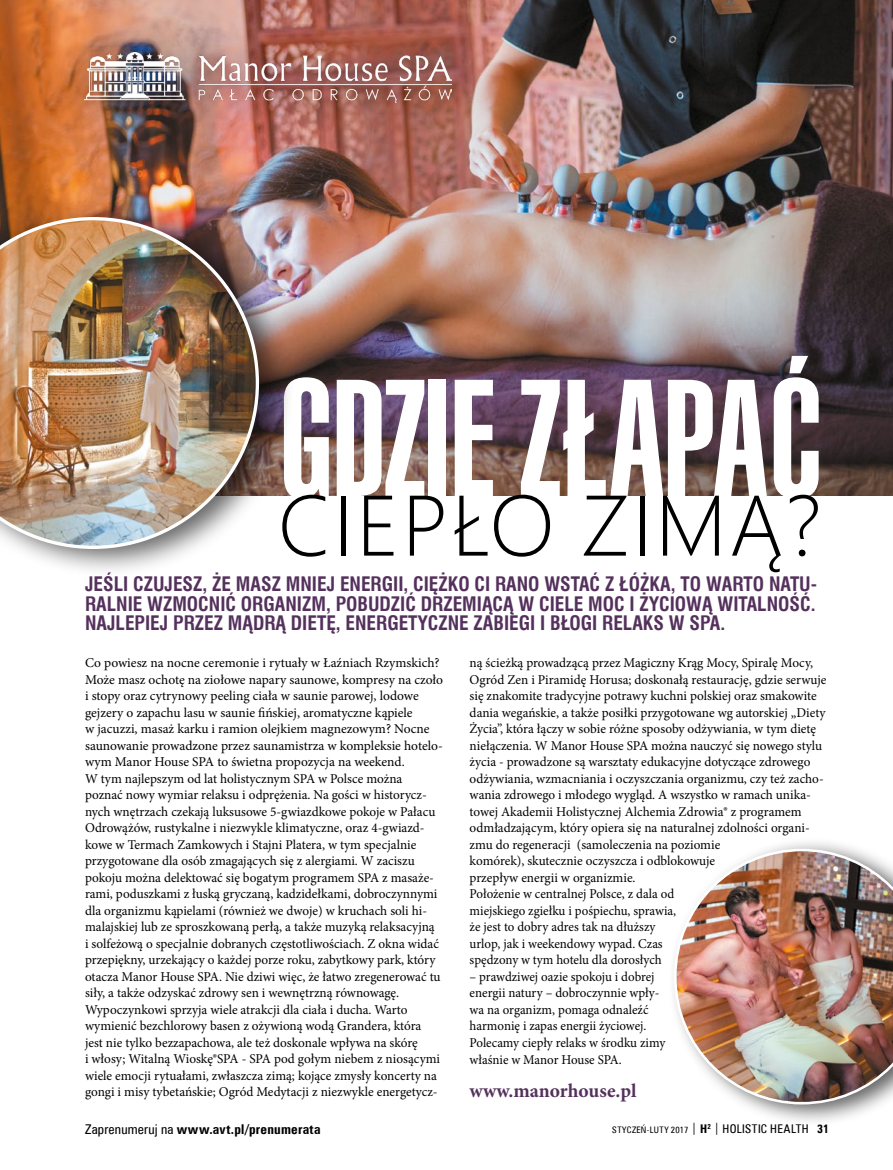
<style>
.page{position:relative;width:893px;height:1170px;background:#fff}
.page>*{position:absolute;margin:0;border:0;box-sizing:border-box;transform-origin:0 0}
.t1{font:161.4px "Swis 911 U Cm EU";color:#fff}
.t2{font:85.5px "Webly Sleek UI Light";letter-spacing:.035em;color:#000}
.t3{font:700 19.5px/19.5px "Swis 721 Cn EU";color:#54315c;text-align:justify}
.t4{font:700 19.5px "Minion Pro";color:#54315c}
.t5{font:13.5px/16.5px "Minion Pro";color:#000}
.t6{font:13.5px/16.6px "Minion Pro";color:#000;scale:.96 1}
.t7{font:700 13.5px "Zurich Cn EU";letter-spacing:.015em;color:#000}
.t8{font:12px "Zurich Cn EU";letter-spacing:.025em;color:#000}
.t9{font:9px "Zurich Cn EU";letter-spacing:.035em;color:#000}
.s1{font-weight:400}
.s2{font-weight:700}
.s3{font-size:12px}
.s4{font-weight:700;font-size:12px}
</style>
<div class="page">
<img style="left:0;top:0;width:893px;height:495px">
<div style="left:50px;top:15px;width:438px;height:124px;background:#000;opacity:.75"></div>
<img style="left:85px;top:53px;width:367px;height:49px">
<div style="left:0;top:201px;width:295px;height:377px;background:#000;opacity:.6"></div>
<img style="left:0;top:217px;width:259px;height:332px">
<div style="left:667px;top:837px;width:226px;height:289px;background:#000;opacity:.6"></div>
<img style="left:674px;top:848px;width:219px;height:256px">
<h1 class="t1" style="left:280px;top:351px;width:542px">GDZIE ZŁAPAĆ</h1>
<h2 class="t2" style="left:278px;top:461px;width:545px">CIEPŁO ZIMĄ?</h2>
<h3 class="t3" style="left:85px;top:575px;width:734px">JEŚLI CZUJESZ, ŻE MASZ MNIEJ ENERGII, CIĘŻKO CI RANO WSTAĆ Z ŁÓŻKA, TO WARTO NATU-RALNIE WZMOCNIĆ ORGANIZM, POBUDZIĆ DRZEMIĄCĄ W CIELE MOC I ŻYCIOWĄ WITALNOŚĆ.<br>NAJLEPIEJ PRZEZ MĄDRĄ DIETĘ, ENERGETYCZNE ZABIEGI I BŁOGI RELAKS W SPA.</h3>
<p class="t5" style="left:470px;top:654px;width:358px">ną ścieżką prowadzącą przez Magiczny Krąg Mocy, Spiralę Mocy, Ogród Zen i Piramidę Horusa; doskonałą restaurację, gdzie serwuje się znakomite tradycyjne potrawy kuchni polskiej oraz smakowite dania wegańskie, a także posiłki przygotowane wg autorskiej „Diety Życia”, która łączy w sobie różne sposoby odżywiania, w tym dietę niełączenia. W Manor House SPA można nauczyć się nowego stylu życia - prowadzone są warsztaty edukacyjne dotyczące zdrowego odżywiania, wzmacniania i oczyszczania organizmu, czy też zacho&shy;wania zdrowego i młodego wygląd. A wszystko w ramach unika&shy;towej Akademii Holistycznej Alchemia Zdrowia® z programem odmładzającym, który opiera się na naturalnej zdolności organi&shy;zmu do regeneracji (samoleczenia na poziomie<br>komórek), skutecznie oczyszcza i odblokowuje<br>przepływ energii w organizmie.<br>Położenie w centralnej Polsce, z dala od<br>miejskiego zgiełku i pośpiechu, sprawia,<br>że jest to dobry adres tak na dłuższy<br>urlop, jak i weekendowy wypad. Czas<br>spędzony w tym hotelu dla dorosłych</p>
<p class="t6" style="left:470px;top:968px;width:205px">– prawdziwej oazie spokoju i dobrej energii natury – dobroczynnie wpły&shy;wa na organizm, pomaga odnaleźć harmonię i zapas energii życiowej.<br>Polecamy ciepły relaks w środku zimy właśnie w Manor House SPA.</p>
<h3 class="t4" style="left:470px;top:1077px;width:168px">www.manorhouse.pl</h3>
<p class="t5" style="left:85px;top:654px;width:360px">Co powiesz na nocne ceremonie i rytuały w Łaźniach Rzymskich?<br>Może masz ochotę na ziołowe napary saunowe, kompresy na czoło i stopy oraz cytrynowy peeling ciała w saunie parowej, lodowe gejzery o zapachu lasu w saunie fińskiej, aromatyczne kąpiele<br>w jacuzzi, masaż karku i ramion olejkiem magnezowym? Nocne saunowanie prowadzone przez saunamistrza w kompleksie hotelo&shy;wym Manor House SPA to świetna propozycja na weekend.<br>W tym najlepszym od lat holistycznym SPA w Polsce można poznać nowy wymiar relaksu i odprężenia. Na gości w historycz&shy;nych wnętrzach czekają luksusowe 5-gwiazdkowe pokoje w Pałacu Odrowążów, rustykalne i niezwykle klimatyczne, oraz 4-gwiazd&shy;kowe w Termach Zamkowych i Stajni Platera, w tym specjalnie przygotowane dla osób zmagających się z alergiami. W zaciszu pokoju można delektować się bogatym programem SPA z masaże&shy;rami, poduszkami z łuską gryczaną, kadzidełkami, dobroczynnymi dla organizmu kąpielami (również we dwoje) w kruchach soli hi&shy;malajskiej lub ze sproszkowaną perłą, a także muzyką relaksacyjną<br>i solfeżową o specjalnie dobranych częstotliwościach. Z okna widać przepiękny, urzekający o każdej porze roku, zabytkowy park, który otacza Manor House SPA. Nie dziwi więc, że łatwo zregenerować tu siły, a także odzyskać zdrowy sen i wewnętrzną równowagę.<br>Wypoczynkowi sprzyja wiele atrakcji dla ciała i ducha. Warto wymienić bezchlorowy basen z ożywioną wodą Grandera, która<br>jest nie tylko bezzapachowa, ale też doskonale wpływa na skórę<br>i włosy; Witalną Wioskę®SPA - SPA pod gołym niebem z niosącymi wiele emocji rytuałami, zwłaszcza zimą; kojące zmysły koncerty na gongi i misy tybetańskie; Ogród Medytacji z niezwykle energetycz-</p>
<p class="t7" style="left:85px;top:1120px;width:237px"><span class="s1">Zaprenumeruj na</span> www.avt.pl/prenumerata</p>
<p class="t8" style="left:714px;top:1121px;width:117px">| HOLISTIC HEALTH <span class="s2">31</span></p>
<p class="t9" style="left:612px;top:1124px;width:100px">STYCZEŃ-LUTY 2017 <span class="s3">|</span> <span class="s4">H</span><sup>2</sup></p>
</div>
